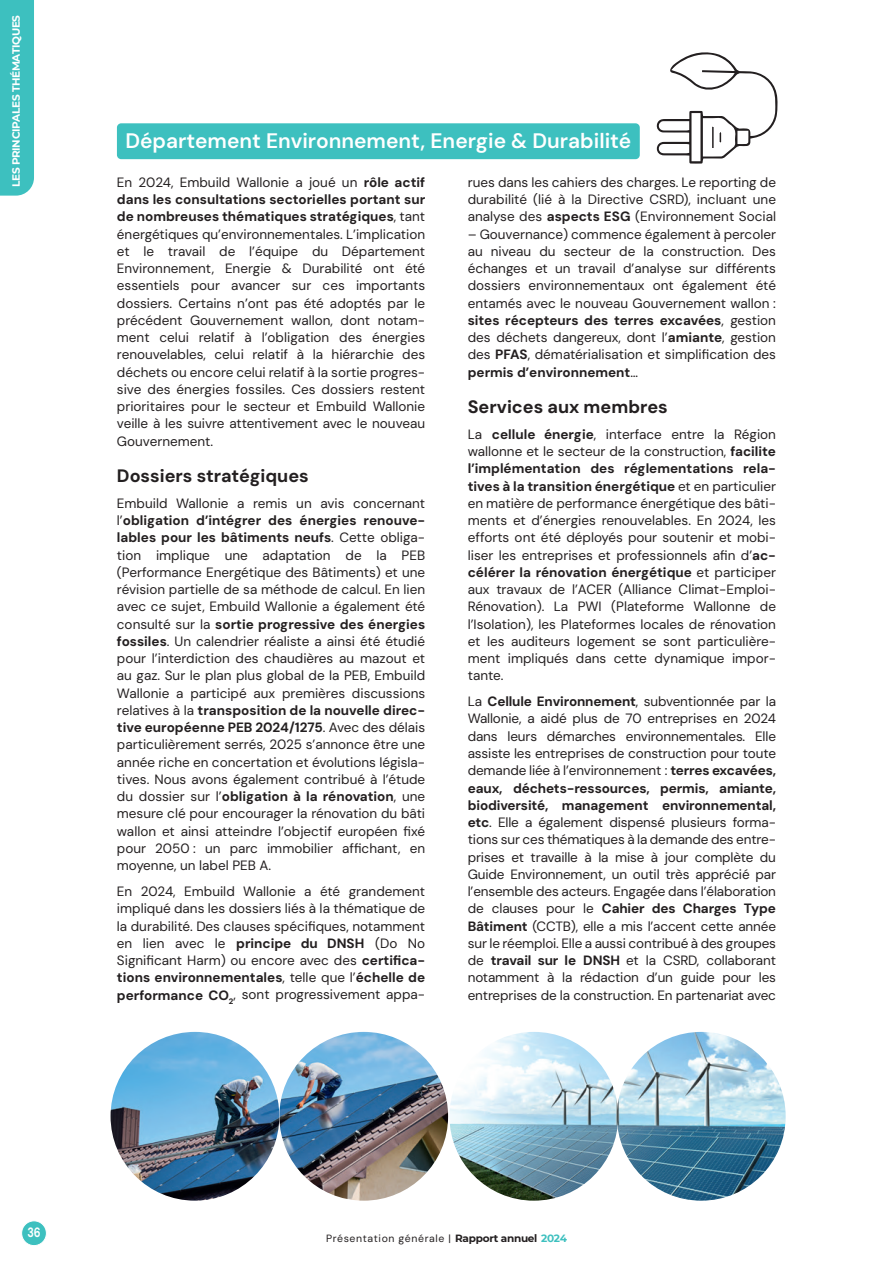
<style>
.page{position:relative;width:893px;height:1263px;background:#fff}
.page>*{position:absolute;margin:0;border:0;box-sizing:border-box;transform-origin:0 0}
.t1{font:600 21px "DM Sans";color:#fff}
.t2{font:700 18px "DM Sans";color:#231f20}
.t3{font:13.5px/17.2px "DM Sans";color:#231f20;text-align:justify}
.t4{font:700 13.5px "DM Sans";color:#fff;scale:.8 1}
.t5{font:10.5px "DM Sans";letter-spacing:.06em;color:#231f20}
.t6{font:700 10.5px "Montserrat";letter-spacing:-.03em;color:#fff}
.s1{font-weight:700}
.s2{font-family:"Montserrat";font-weight:700}
.s3{font-family:"Montserrat";font-weight:700;color:#3dc0bf}
</style>
<div class="page">
<div style="left:0;top:0;width:34px;height:196px;background:#3dc0bf"></div>
<div style="left:22px;top:1221px;width:24px;height:24px;background:#3dc0bf;border-radius:50%"></div>
<div style="left:21px;top:1220px;width:26px;height:26px;border:1px solid #fff;border-radius:50%"></div>
<div style="left:117px;top:123px;width:523px;height:36px;background:#3dc0bf;border-radius:4px"></div>
<img style="left:279px;top:1032px;width:169px;height:169px;border-radius:84px">
<img style="left:111px;top:1032px;width:168px;height:169px;border-radius:84px">
<img style="left:617px;top:1032px;width:169px;height:169px;border-radius:84px">
<img style="left:449px;top:1032px;width:169px;height:169px;border-radius:84px">
<svg style="left:656px;top:52px;width:122px;height:112px"></svg>
<p class="t6" style="left:8px;top:187px;width:174px;rotate:-90deg">LES PRINCIPALES THÉMATIQUES</p>
<h1 class="t1" style="left:125px;top:128px;width:507px">Département Environnement, Energie &amp; Durabilité</h1>
<p class="t3" style="left:117px;top:174px;width:310px">En 2024, Embuild Wallonie a joué un <span class="s1">rôle actif dans les consultations sectorielles portant sur de nombreuses thématiques stratégiques</span>, tant énergétiques qu’environnementales. L’implication et le travail de l’équipe du Département Environnement, Energie &amp; Durabilité ont été essentiels pour avancer sur ces importants dossiers. Certains n’ont pas été adoptés par le précédent Gouvernement wallon, dont notam&shy;ment celui relatif à l’obligation des énergies renouvelables, celui relatif à la hiérarchie des déchets ou encore celui relatif à la sortie progres&shy;sive des énergies fossiles. Ces dossiers restent prioritaires pour le secteur et Embuild Wallonie veille à les suivre attentivement avec le nouveau Gouvernement.</p>
<h2 class="t2" style="left:117px;top:464px;width:193px">Dossiers stratégiques</h2>
<p class="t3" style="left:117px;top:494px;width:310px">Embuild Wallonie a remis un avis concernant l’<span class="s1">obligation d’intégrer des énergies renouve&shy;lables pour les bâtiments neufs</span>. Cette obliga&shy;tion implique une adaptation de la PEB (Performance Energétique des Bâtiments) et une révision partielle de sa méthode de calcul. En lien avec ce sujet, Embuild Wallonie a également été consulté sur la <span class="s1">sortie progressive des énergies fossiles</span>. Un calendrier réaliste a ainsi été étudié pour l’interdiction des chaudières au mazout et au gaz. Sur le plan plus global de la PEB, Embuild Wallonie a participé aux premières discussions relatives à la <span class="s1">transposition de la nouvelle direc&shy;tive européenne PEB 2024/1275</span>. Avec des délais particulièrement serrés, 2025 s’annonce être une année riche en concertation et évolutions législa&shy;tives. Nous avons également contribué à l’étude du dossier sur l’<span class="s1">obligation à la rénovation</span>, une mesure clé pour encourager la rénovation du bâti wallon et ainsi atteindre l’objectif européen fixé pour 2050 : un parc immobilier affichant, en moyenne, un label PEB A.</p>
<p class="t3" style="left:117px;top:883px;width:310px">En 2024, Embuild Wallonie a été grandement impliqué dans les dossiers liés à la thématique de la durabilité. Des clauses spécifiques, notamment en lien avec le <span class="s1">principe du DNSH</span> (Do No Significant Harm) ou encore avec des <span class="s1">certifica&shy;tions environnementales</span>, telle que l’<span class="s1">échelle de performance CO</span><sub>2</sub>, sont progressivement appa-</p>
<p class="t3" style="left:468px;top:174px;width:310px">rues dans les cahiers des charges. Le reporting de durabilité (lié à la Directive CSRD), incluant une analyse des <span class="s1">aspects ESG</span> (Environnement Social</p>
<p class="t3" style="left:468px;top:225px;width:310px">– Gouvernance) commence également à percoler au niveau du secteur de la construction. Des échanges et un travail d’analyse sur différents dossiers environnementaux ont également été entamés avec le nouveau Gouvernement wallon : <span class="s1">sites récepteurs des terres excavées</span>, gestion des déchets dangereux, dont l’<span class="s1">amiante</span>, gestion des <span class="s1">PFAS</span>, dématérialisation et simplification des <span class="s1">permis d’environnement</span>…</p>
<h2 class="t2" style="left:468px;top:395px;width:202px">Services aux membres</h2>
<p class="t3" style="left:468px;top:425px;width:310px">La <span class="s1">cellule énergie</span>, interface entre la Région wallonne et le secteur de la construction, <span class="s1">facilite l’implémentation des réglementations rela&shy;tives à la transition énergétique</span> et en particulier en matière de performance énergétique des bâti&shy;ments et d’énergies renouvelables. En 2024, les efforts ont été déployés pour soutenir et mobi&shy;liser les entreprises et professionnels afin d’<span class="s1">ac&shy;célérer la rénovation énergétique</span> et participer aux travaux de l’ACER (Alliance Climat-Emploi-Rénovation). La PWI (Plateforme Wallonne de l’Isolation), les Plateformes locales de rénovation et les auditeurs logement se sont particulière&shy;ment impliqués dans cette dynamique impor&shy;tante.</p>
<p class="t3" style="left:468px;top:693px;width:310px">La <span class="s1">Cellule Environnement</span>, subventionnée par la Wallonie, a aidé plus de 70 entreprises en 2024 dans leurs démarches environnementales. Elle assiste les entreprises de construction pour toute demande liée à l’environnement : <span class="s1">terres excavées, eaux, déchets-ressources, permis, amiante, biodiversité, management environnemental, etc</span>. Elle a également dispensé plusieurs forma&shy;tions sur ces thématiques à la demande des entre&shy;prises et travaille à la mise à jour complète du Guide Environnement, un outil très apprécié par l’ensemble des acteurs. Engagée dans l’élaboration de clauses pour le <span class="s1">Cahier des Charges Type Bâtiment</span> (CCTB), elle a mis l’accent cette année sur le réemploi. Elle a aussi contribué à des groupes de <span class="s1">travail sur le DNSH</span> et la CSRD, collaborant notamment à la rédaction d’un guide pour les entreprises de la construction. En partenariat avec</p>
<p class="t4" style="left:27px;top:1223px;width:18px">36</p>
<p class="t5" style="left:326px;top:1231px;width:242px">Présentation générale | <span class="s2">Rapport annuel</span> <span class="s3">2024</span></p>
</div>
